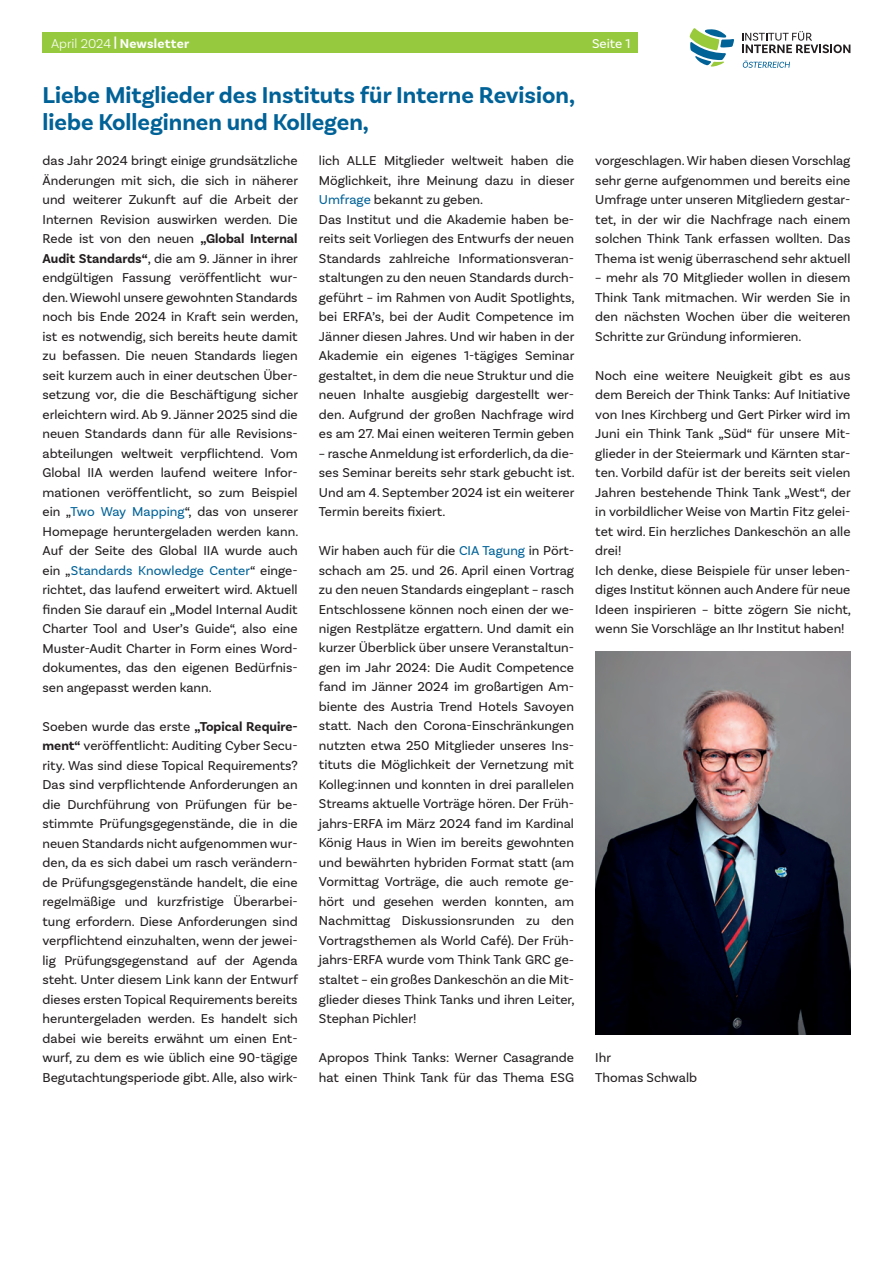
<style>
.page{position:relative;width:893px;height:1263px;background:#fff}
.page>*{position:absolute;margin:0;border:0;box-sizing:border-box;transform-origin:0 0}
.t1{font:700 24px "Basic Sans";color:#016298}
.t2{font:13.5px/19.5px "Basic Sans";color:#231f20;text-align:justify}
.t3{font:700 13.5px "Basic Sans";letter-spacing:.015em;color:#fff}
.t4{font:13.5px "Basic Sans";color:#fff}
.s1{font-weight:300}
.s2{font-weight:700}
.s3{color:#016298}
</style>
<div class="page">
<div style="left:43px;top:33px;width:595px;height:20px;background:#96c93e"></div>
<svg style="left:690px;top:28px;width:44px;height:39px"></svg>
<svg style="left:742px;top:31px;width:108px;height:22px"></svg>
<svg style="left:743px;top:60px;width:47px;height:8px"></svg>
<img style="left:595px;top:651px;width:255px;height:384px">
<p class="t3" style="left:51px;top:35px;width:140px"><span class="s1">April 2024</span> | Newsletter</p>
<p class="t4" style="left:592px;top:35px;width:40px">Seite 1</p>
<p class="t1" style="left:43px;top:81px;width:534px">Liebe Mitglieder des Instituts für Interne Revision,</p>
<p class="t1" style="left:43px;top:108px;width:328px">liebe Kolleginnen und Kollegen,</p>
<p class="t2" style="left:43px;top:151px;width:257px">das Jahr 2024 bringt einige grundsätzliche Änderungen mit sich, die sich in näherer und weiterer Zukunft auf die Arbeit der Internen Revision auswirken werden. Die Rede ist von den neuen <span class="s2">„Global Internal Audit Standards“</span>, die am 9. Jänner in ihrer endgültigen Fassung veröffentlicht wur&shy;den. Wiewohl unsere gewohnten Standards noch bis Ende 2024 in Kraft sein werden, ist es notwendig, sich bereits heute damit zu befassen. Die neuen Standards liegen seit kurzem auch in einer deutschen Über&shy;setzung vor, die die Beschäftigung sicher erleichtern wird. Ab 9. Jänner 2025 sind die neuen Standards dann für alle Revisions&shy;abteilungen weltweit verpflichtend. Vom Global IIA werden laufend weitere Infor&shy;mationen veröffentlicht, so zum Beispiel ein „<span class="s3">Two Way Mapping</span>“, das von unserer Homepage heruntergeladen werden kann.<br>Auf der Seite des Global IIA wurde auch ein „<span class="s3">Standards Knowledge Center</span>“ einge&shy;richtet, das laufend erweitert wird. Aktuell finden Sie darauf ein „Model Internal Audit Charter Tool and User’s Guide“, also eine Muster-Audit Charter in Form eines Word&shy;dokumentes, das den eigenen Bedürfnis&shy;sen angepasst werden kann.</p>
<p class="t2" style="left:43px;top:716px;width:257px">Soeben wurde das erste <span class="s2">„Topical Require&shy;ment“</span> veröffentlicht: Auditing Cyber Secu&shy;rity. Was sind diese Topical Requirements?<br>Das sind verpflichtende Anforderungen an die Durchführung von Prüfungen für be&shy;stimmte Prüfungsgegenstände, die in die neuen Standards nicht aufgenommen wur&shy;den, da es sich dabei um rasch verändern&shy;de Prüfungsgegenstände handelt, die eine regelmäßige und kurzfristige Überarbei&shy;tung erfordern. Diese Anforderungen sind verpflichtend einzuhalten, wenn der jewei&shy;lig Prüfungsgegenstand auf der Agenda steht. Unter diesem Link kann der Entwurf dieses ersten Topical Requirements bereits heruntergeladen werden. Es handelt sich dabei wie bereits erwähnt um einen Ent&shy;wurf, zu dem es wie üblich eine 90-tägige Begutachtungsperiode gibt. Alle, also wirk-</p>
<p class="t2" style="left:319px;top:151px;width:257px">lich ALLE Mitglieder weltweit haben die Möglichkeit, ihre Meinung dazu in dieser <span class="s3">Umfrage</span> bekannt zu geben.</p>
<p class="t2" style="left:319px;top:209px;width:257px">Das Institut und die Akademie haben be&shy;reits seit Vorliegen des Entwurfs der neuen Standards zahlreiche Informationsveran&shy;staltungen zu den neuen Standards durch&shy;geführt – im Rahmen von Audit Spotlights, bei ERFA’s, bei der Audit Competence im Jänner diesen Jahres. Und wir haben in der Akademie ein eigenes 1-tägiges Seminar gestaltet, in dem die neue Struktur und die neuen Inhalte ausgiebig dargestellt wer&shy;den. Aufgrund der großen Nachfrage wird es am 27. Mai einen weiteren Termin geben</p>
<p class="t2" style="left:319px;top:443px;width:257px">– rasche Anmeldung ist erforderlich, da die&shy;ses Seminar bereits sehr stark gebucht ist.<br>Und am 4. September 2024 ist ein weiterer Termin bereits fixiert.</p>
<p class="t2" style="left:319px;top:541px;width:257px">Wir haben auch für die <span class="s3">CIA Tagung</span> in Pört&shy;schach am 25. und 26. April einen Vortrag zu den neuen Standards eingeplant – rasch Entschlossene können noch einen der we&shy;nigen Restplätze ergattern. Und damit ein kurzer Überblick über unsere Veranstaltun&shy;gen im Jahr 2024: Die Audit Competence fand im Jänner 2024 im großartigen Am&shy;biente des Austria Trend Hotels Savoyen statt. Nach den Corona-Einschränkungen nutzten etwa 250 Mitglieder unseres Ins&shy;tituts die Möglichkeit der Vernetzung mit Kolleg:innen und konnten in drei parallelen Streams aktuelle Vorträge hören. Der Früh&shy;jahrs-ERFA im März 2024 fand im Kardinal König Haus in Wien im bereits gewohnten und bewährten hybriden Format statt (am Vormittag Vorträge, die auch remote ge&shy;hört und gesehen werden konnten, am Nachmittag Diskussionsrunden zu den Vortragsthemen als World Café). Der Früh&shy;jahrs-ERFA wurde vom Think Tank GRC ge&shy;staltet – ein großes Dankeschön an die Mit&shy;glieder dieses Think Tanks und ihren Leiter, Stephan Pichler!</p>
<p class="t2" style="left:319px;top:1048px;width:257px">Apropos Think Tanks: Werner Casagrande hat einen Think Tank für das Thema ESG</p>
<p class="t2" style="left:595px;top:151px;width:257px">vorgeschlagen. Wir haben diesen Vorschlag sehr gerne aufgenommen und bereits eine Umfrage unter unseren Mitgliedern gestar&shy;tet, in der wir die Nachfrage nach einem solchen Think Tank erfassen wollten. Das Thema ist wenig überraschend sehr aktuell</p>
<p class="t2" style="left:595px;top:268px;width:257px">– mehr als 70 Mitglieder wollen in diesem Think Tank mitmachen. Wir werden Sie in den nächsten Wochen über die weiteren Schritte zur Gründung informieren.</p>
<p class="t2" style="left:595px;top:365px;width:257px">Noch eine weitere Neuigkeit gibt es aus dem Bereich der Think Tanks: Auf Initiative von Ines Kirchberg und Gert Pirker wird im Juni ein Think Tank „Süd“ für unsere Mit&shy;glieder in der Steiermark und Kärnten star&shy;ten. Vorbild dafür ist der bereits seit vielen Jahren bestehende Think Tank „West“, der in vorbildlicher Weise von Martin Fitz gelei&shy;tet wird. Ein herzliches Dankeschön an alle drei!</p>
<p class="t2" style="left:595px;top:560px;width:257px">Ich denke, diese Beispiele für unser leben&shy;diges Institut können auch Andere für neue Ideen inspirieren – bitte zögern Sie nicht, wenn Sie Vorschläge an Ihr Institut haben!</p>
<p class="t2" style="left:595px;top:1048px;width:17px">Ihr</p>
<p class="t2" style="left:595px;top:1067px;width:103px">Thomas Schwalb</p>
</div>
